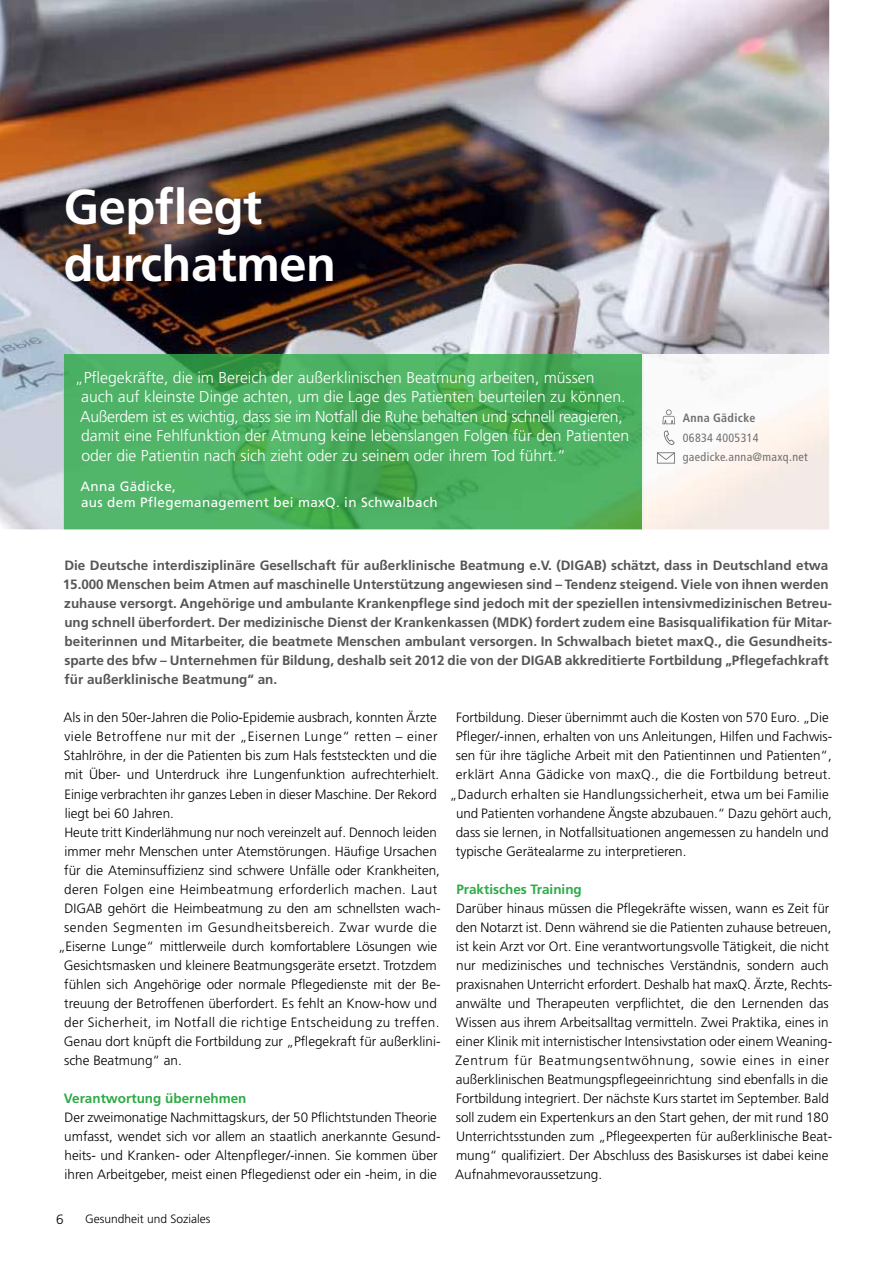
<style>
.page{position:relative;width:893px;height:1263px;background:#fff}
.page>*{position:absolute;margin:0;border:0;box-sizing:border-box;transform-origin:0 0}
.t1{font:700 49.05px/57px "Frutiger";letter-spacing:-.01em;color:#fff}
.t2{font:300 15.75px/19.5px "Frutiger";color:#fff}
.t3{font:300 13.5px/19px "Frutiger";color:#000}
.t4{font:700 13.5px/19px "Frutiger";color:#565656}
.t5{font:300 13.5px "Frutiger";letter-spacing:.02em;color:#000}
.t6{font:300 13.5px "Frutiger";letter-spacing:.03em;color:#000}
.t7{font:300 13.5px "Frutiger";letter-spacing:.04em;color:#000}
.t8{font:13.5px/16.5px "Frutiger";letter-spacing:.025em;color:#fff}
.t9{font:700 13.5px "Frutiger";color:#2eaa47}
.t10{font:condensed 12px/19.6px "Frutiger";letter-spacing:.03em;color:#6f6f6e}
.t11{font:300 12px "Frutiger";color:#000}
.t12{font:700 condensed 12px "Frutiger";letter-spacing:.03em;color:#6f6f6e}
</style>
<div class="page">
<img style="left:0;top:0;width:829px;height:529px">
<img style="left:64px;top:354px;width:765px;height:175px">
<img style="left:642px;top:354px;width:1px;height:175px">
<svg style="left:664px;top:430px;width:10px;height:15px"></svg>
<svg style="left:662px;top:409px;width:13px;height:15px"></svg>
<svg style="left:657px;top:452px;width:18px;height:12px"></svg>
<h1 class="t1" style="left:64px;top:179px;width:274px">Gepflegt durchatmen</h1>
<p class="t2" style="left:80px;top:368px;width:550px;text-indent:-5px">„Pflegekräfte, die im Bereich der außerklinischen Beatmung arbeiten, müssen auch auf kleinste Dinge achten, um die Lage des Patienten beurteilen zu können.<br>Außerdem ist es wichtig, dass sie im Notfall die Ruhe behalten und schnell reagieren, damit eine Fehlfunktion der Atmung keine lebenslangen Folgen für den Patienten oder die Patientin nach sich zieht oder zu seinem oder ihrem Tod führt.“</p>
<p class="t8" style="left:80px;top:478px;width:359px">Anna Gädicke,<br>aus dem Pflegemanagement bei maxQ. in Schwalbach</p>
<p class="t12" style="left:683px;top:411px;width:74px">Anna Gädicke</p>
<p class="t10" style="left:683px;top:428px;width:126px">06834 4005314 gaedicke.anna@maxq.net</p>
<p class="t4" style="left:63px;top:556px;width:771px">Die Deutsche interdisziplinäre Gesellschaft für außerklinische Beatmung e.V. (DIGAB) schätzt, dass in Deutschland etwa 15.000 Menschen beim Atmen auf maschinelle Unterstützung angewiesen sind – Tendenz steigend. Viele von ihnen werden zuhause versorgt. Angehörige und ambulante Krankenpflege sind jedoch mit der speziellen intensivmedizinischen Betreu&shy;ung schnell überfordert. Der medizinische Dienst der Krankenkassen (MDK) fordert zudem eine Basisqualifikation für Mitar&shy;beiterinnen und Mitarbeiter, die beatmete Menschen ambulant versorgen. In Schwalbach bietet maxQ., die Gesundheits&shy;sparte des bfw – Unternehmen für Bildung, deshalb seit 2012 die von der DIGAB akkreditierte Fortbildung „Pflegefachkraft für außerklinische Beatmung“ an.</p>
<p class="t3" style="left:63px;top:708px;width:375px">Als in den 50er-Jahren die Polio-Epidemie ausbrach, konnten Ärzte</p>
<p class="t7" style="left:64px;top:729px;width:375px">viele Betroffene nur mit der „Eisernen Lunge“ retten – einer</p>
<p class="t3" style="left:64px;top:746px;width:374px">Stahlröhre, in der die Patienten bis zum Hals feststeckten und die</p>
<p class="t3" style="left:64px;top:765px;width:376px">mit Über- und Unterdruck ihre Lungenfunktion aufrechterhielt.</p>
<p class="t3" style="left:64px;top:784px;width:374px">Einige verbrachten ihr ganzes Leben in dieser Maschine. Der Rekord</p>
<p class="t3" style="left:65px;top:803px;width:111px">liegt bei 60 Jahren.</p>
<p class="t3" style="left:64px;top:822px;width:374px">Heute tritt Kinderlähmung nur noch vereinzelt auf. Dennoch leiden</p>
<p class="t3" style="left:64px;top:841px;width:374px">immer mehr Menschen unter Atemstörungen. Häufige Ursachen</p>
<p class="t3" style="left:64px;top:860px;width:377px">für die Ateminsuffizienz sind schwere Unfälle oder Krankheiten,</p>
<p class="t6" style="left:64px;top:881px;width:375px">deren Folgen eine Heimbeatmung erforderlich machen. Laut</p>
<p class="t3" style="left:64px;top:898px;width:378px">DIGAB gehört die Heimbeatmung zu den am schnellsten wach-</p>
<p class="t7" style="left:64px;top:919px;width:374px">senden Segmenten im Gesundheitsbereich. Zwar wurde die</p>
<p class="t3" style="left:58px;top:936px;width:380px">„Eiserne Lunge“ mittlerweile durch komfortablere Lösungen wie</p>
<p class="t3" style="left:64px;top:955px;width:374px">Gesichtsmasken und kleinere Beatmungsgeräte ersetzt. Trotzdem</p>
<p class="t3" style="left:64px;top:975px;width:378px">fühlen sich Angehörige oder normale Pflegedienste mit der Be-</p>
<p class="t3" style="left:64px;top:994px;width:374px">treuung der Betroffenen überfordert. Es fehlt an Know-how und</p>
<p class="t6" style="left:64px;top:1014px;width:377px">der Sicherheit, im Notfall die richtige Entscheidung zu treffen.</p>
<p class="t3" style="left:64px;top:1032px;width:378px">Genau dort knüpft die Fortbildung zur „Pflegekraft für außerklini-</p>
<p class="t3" style="left:64px;top:1051px;width:119px">sche Beatmung“ an.</p>
<p class="t9" style="left:64px;top:1090px;width:184px">Verantwortung übernehmen</p>
<p class="t3" style="left:64px;top:1108px;width:378px">Der zweimonatige Nachmittagskurs, der 50 Pflichtstunden Theorie umfasst, wendet sich vor allem an staatlich anerkannte Gesund&shy;heits- und Kranken- oder Altenpfleger/-innen. Sie kommen über ihren Arbeitgeber, meist einen Pflegedienst oder ein -heim, in die</p>
<p class="t3" style="left:456px;top:708px;width:374px">Fortbildung. Dieser übernimmt auch die Kosten von 570 Euro. „Die</p>
<p class="t3" style="left:456px;top:727px;width:378px">Pfleger/-innen, erhalten von uns Anleitungen, Hilfen und Fachwis-</p>
<p class="t3" style="left:456px;top:746px;width:377px">sen für ihre tägliche Arbeit mit den Patientinnen und Patienten“,</p>
<p class="t5" style="left:456px;top:767px;width:377px">erklärt Anna Gädicke von maxQ., die die Fortbildung betreut.</p>
<p class="t5" style="left:450px;top:786px;width:380px">„Dadurch erhalten sie Handlungssicherheit, etwa um bei Familie</p>
<p class="t3" style="left:456px;top:803px;width:377px">und Patienten vorhandene Ängste abzubauen.“ Dazu gehört auch,</p>
<p class="t3" style="left:456px;top:822px;width:374px">dass sie lernen, in Notfallsituationen angemessen zu handeln und</p>
<p class="t3" style="left:456px;top:841px;width:232px">typische Gerätealarme zu interpretieren.</p>
<p class="t9" style="left:456px;top:881px;width:127px">Praktisches Training</p>
<p class="t3" style="left:455px;top:898px;width:379px">Darüber hinaus müssen die Pflegekräfte wissen, wann es Zeit für den Notarzt ist. Denn während sie die Patienten zuhause betreuen, ist kein Arzt vor Ort. Eine verantwortungsvolle Tätigkeit, die nicht nur medizinisches und technisches Verständnis, sondern auch praxisnahen Unterricht erfordert. Deshalb hat maxQ. Ärzte, Rechts&shy;anwälte und Therapeuten verpflichtet, die den Lernenden das Wissen aus ihrem Arbeitsalltag vermitteln. Zwei Praktika, eines in einer Klinik mit internistischer Intensivstation oder einem Weaning-Zentrum für Beatmungsentwöhnung, sowie eines in einer außerklinischen Beatmungspflegeeinrichtung sind ebenfalls in die Fortbildung integriert. Der nächste Kurs startet im September. Bald soll zudem ein Expertenkurs an den Start gehen, der mit rund 180<br>Unterrichtsstunden zum „Pflegeexperten für außerklinische Beat&shy;mung“ qualifiziert. Der Abschluss des Basiskurses ist dabei keine Aufnahmevoraussetzung.</p>
<p class="t3" style="left:56px;top:1209px;width:9px">6</p>
<p class="t11" style="left:85px;top:1212px;width:127px">Gesundheit und Soziales</p>
</div>
